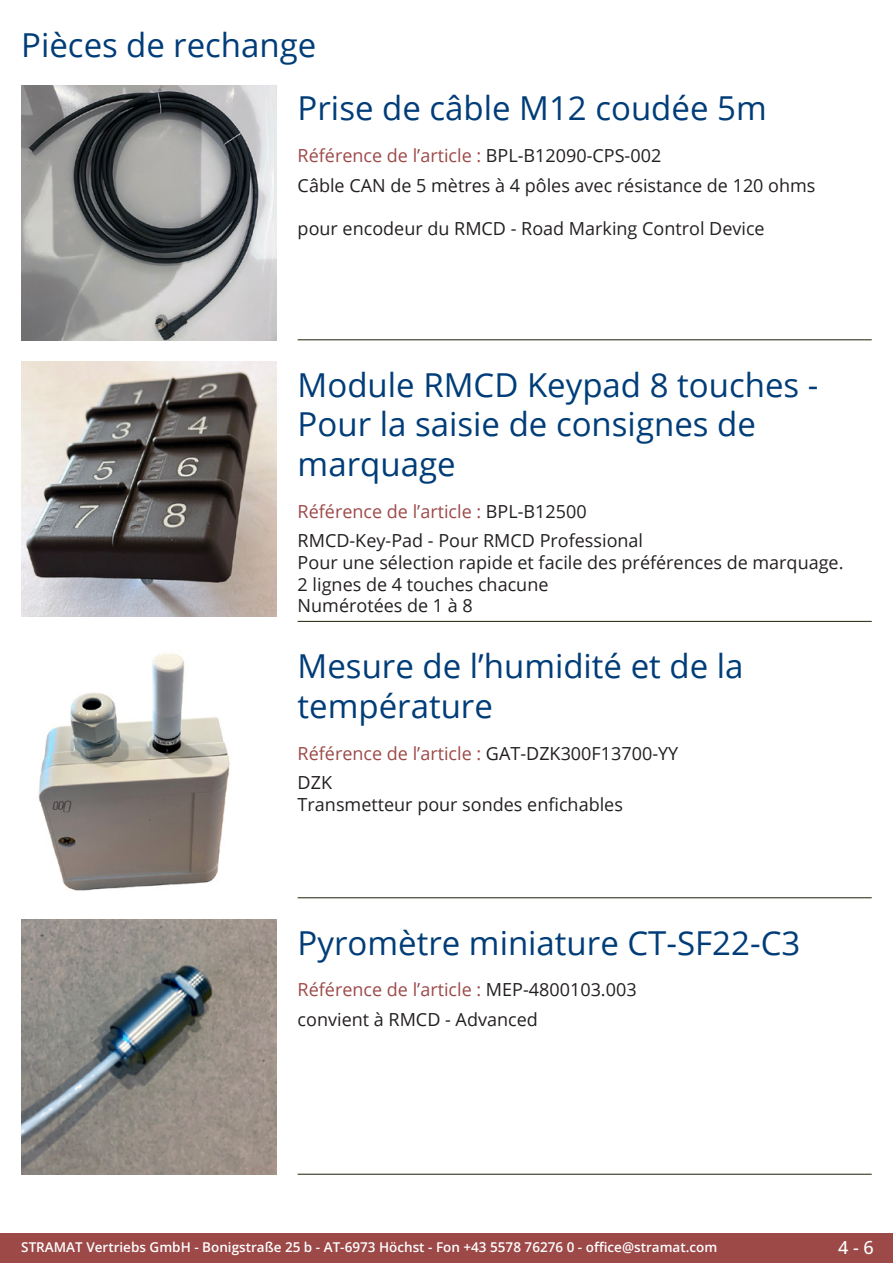
<style>
.page{position:relative;width:893px;height:1263px;background:#fff}
.page>*{position:absolute;margin:0;border:0;box-sizing:border-box;transform-origin:0 0}
.Produkttitel{font:33px/39.6px "Open Sans";color:#003d78}
.RastTitel{font:33px "Open Sans";color:#003d78}
.Beschreibung_Text{font:18px/21.6px "Open Sans";color:#231f20}
.TechDaten_Überschrif{font:18px "Open Sans";color:#9c4948}
.t1{font:500 18px "Open Sans";color:#fff}
.t2{font:600 13.5px "Open Sans";color:#fff}
.s1{color:#231f20}
</style>
<div class="page">
<div style="left:0;top:1233px;width:893px;height:30px;background:#9c4948"></div>
<hr style="left:298px;top:340px;width:574px;height:1px;background:#201d08">
<hr style="left:298px;top:621px;width:574px;height:1px;background:#201d08">
<hr style="left:298px;top:897px;width:574px;height:1px;background:#201d08">
<hr style="left:298px;top:1174px;width:574px;height:1px;background:#201d08">
<img style="left:21px;top:85px;width:255px;height:255px">
<img style="left:21px;top:361px;width:255px;height:256px">
<img style="left:38px;top:653px;width:192px;height:238px">
<img style="left:21px;top:919px;width:255px;height:255px">
<p class="RastTitel" style="left:21px;top:22px;width:297px">Pièces de rechange</p>
<p class="Produkttitel" style="left:298px;top:88px;width:470px">Prise de câble M12 coudée 5m</p>
<p class="TechDaten_Überschrif" style="left:298px;top:143px;width:365px">Référence de l’article : <span class="s1">BPL-B12090-CPS-002</span></p>
<p class="Beschreibung_Text" style="left:298px;top:174px;width:519px">Câble CAN de 5 mètres à 4 pôles avec résistance de 120 ohms</p>
<p class="Beschreibung_Text" style="left:298px;top:217px;width:469px">pour encodeur du RMCD - Road Marking Control Device</p>
<p class="Produkttitel" style="left:298px;top:364px;width:522px">Module RMCD Keypad 8 touches -<br>Pour la saisie de consignes de marquage</p>
<p class="TechDaten_Überschrif" style="left:298px;top:499px;width:291px">Référence de l’article : <span class="s1">BPL-B12500</span></p>
<p class="Beschreibung_Text" style="left:298px;top:530px;width:547px">RMCD-Key-Pad - Pour RMCD Professional<br>Pour une sélection rapide et facile des préférences de marquage.<br>2 lignes de 4 touches chacune<br>Numérotées de 1 à 8</p>
<p class="Produkttitel" style="left:298px;top:646px;width:447px">Mesure de l’humidité et de la température</p>
<p class="TechDaten_Überschrif" style="left:298px;top:741px;width:382px">Référence de l’article : <span class="s1">GAT-DZK300F13700-YY</span></p>
<p class="Beschreibung_Text" style="left:298px;top:771px;width:327px">DZK<br>Transmetteur pour sondes enfichables</p>
<p class="Produkttitel" style="left:298px;top:922px;width:504px">Pyromètre miniature CT-SF22-C3</p>
<p class="TechDaten_Überschrif" style="left:298px;top:977px;width:340px">Référence de l’article : <span class="s1">MEP-4800103.003</span></p>
<p class="Beschreibung_Text" style="left:298px;top:1008px;width:242px">convient à RMCD - Advanced</p>
<p class="t2" style="left:21px;top:1238px;width:698px">STRAMAT Vertriebs GmbH - Bonigstraße 25 b - AT-6973 Höchst - Fon +43 5578 76276 0 - office@stramat.com</p>
<p class="t1" style="left:838px;top:1234px;width:37px">4 - 6</p>
</div>
